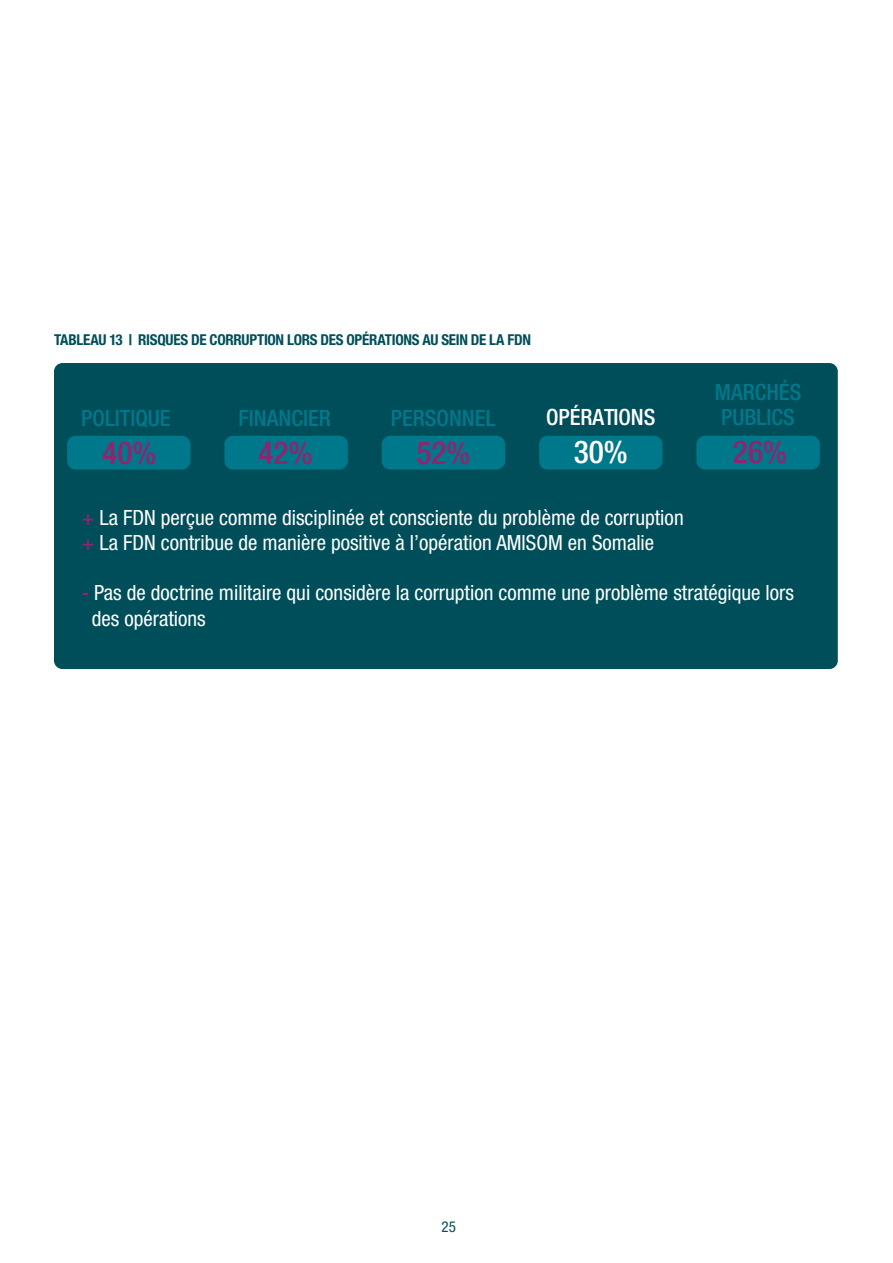
<style>
.page{position:relative;width:893px;height:1263px;background:#fff}
.page>*{position:absolute;margin:0;border:0;box-sizing:border-box;transform-origin:0 0}
.t1{font:500 condensed 31.5px "Helvetica Neue";color:#91246f}
.t2{font:500 condensed 31.5px "Helvetica Neue";color:#fff}
.t3{font:500 condensed 22.5px/25.5px "Helvetica Neue";color:#00788b}
.t4{font:500 condensed 22.5px "Helvetica Neue";color:#fff}
.t5{font:condensed 21px/25.2px "Helvetica Neue";color:#fff}
.TIUK_Subheading_-LH{font:700 condensed 15px "Helvetica Neue";letter-spacing:-.02em;color:#004e59}
.t6{font:condensed 15px "Helvetica Neue";color:#004e59}
.s1{font-weight:500;color:#91246f}
</style>
<div class="page">
<div style="left:54px;top:363px;width:784px;height:306px;background:#004e59;border-radius:8px"></div>
<div style="left:67px;top:436px;width:123px;height:33px;background:#00788b;border-radius:9px"></div>
<div style="left:696px;top:436px;width:124px;height:33px;background:#00788b;border-radius:9px"></div>
<div style="left:539px;top:436px;width:123px;height:33px;background:#00788b;border-radius:9px"></div>
<div style="left:382px;top:436px;width:123px;height:33px;background:#00788b;border-radius:9px"></div>
<div style="left:224px;top:436px;width:124px;height:33px;background:#00788b;border-radius:9px"></div>
<p class="TIUK_Subheading_-LH" style="left:54px;top:331px;width:479px">TABLEAU 13 | RISQUES DE CORRUPTION LORS DES OPÉRATIONS AU SEIN DE LA FDN</p>
<p class="t3" style="left:81px;top:405px;width:91px">POLITIQUE</p>
<p class="t3" style="left:239px;top:405px;width:94px">FINANCIER</p>
<p class="t3" style="left:391px;top:405px;width:106px">PERSONNEL</p>
<p class="t4" style="left:546px;top:404px;width:111px">OPÉRATIONS</p>
<p class="t3" style="left:715px;top:379px;width:88px">MARCHÉS<br>PUBLICS</p>
<h1 class="t1" style="left:102px;top:434px;width:56px">40%</h1>
<h1 class="t1" style="left:258px;top:434px;width:56px">42%</h1>
<h1 class="t1" style="left:416px;top:434px;width:56px">52%</h1>
<h1 class="t2" style="left:574px;top:433px;width:56px">30%</h1>
<h1 class="t1" style="left:733px;top:433px;width:56px">26%</h1>
<p class="t5" style="left:82px;top:505px;width:604px"><span class="s1">+</span> La FDN perçue comme disciplinée et consciente du problème de corruption <span class="s1">+</span> La FDN contribue de manière positive à l’opération AMISOM en Somalie</p>
<p class="t5" style="left:92px;top:580px;width:704px;text-indent:-10px"><span class="s1">-</span> Pas de doctrine militaire qui considère la corruption comme une problème stratégique lors des opérations</p>
<p class="t6" style="left:441px;top:1218px;width:16px">25</p>
</div>
